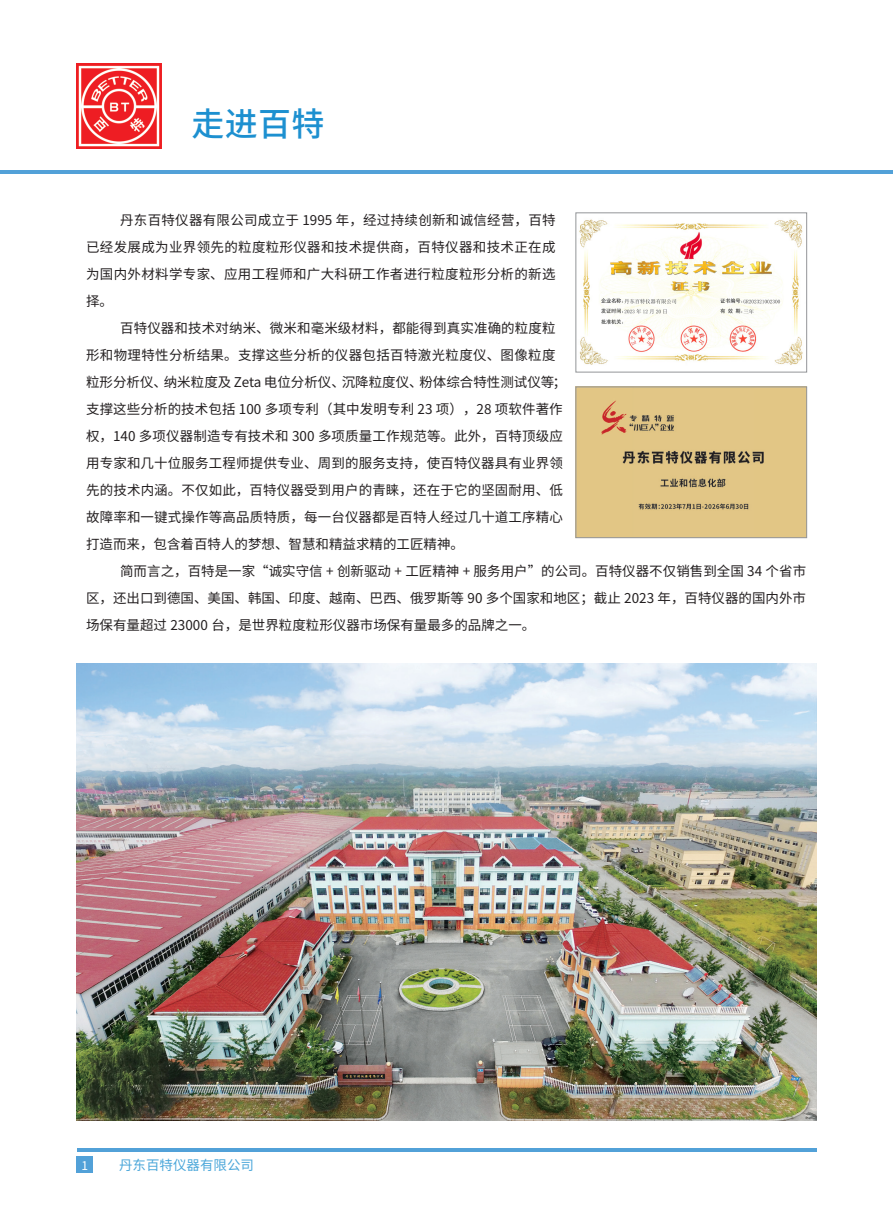
<style>
.page{position:relative;width:893px;height:1212px;background:#fff}
.page>*{position:absolute;margin:0;border:0;box-sizing:border-box;transform-origin:0 0}
.一级标题{font:500 33px "Source Han Sans CN";color:#1d90d0}
.t1{font:13.5px/27px "Source Han Sans CN";letter-spacing:.01em;color:#231f20;text-align:justify}
.t2{font:13.5px "Source Han Sans CN";color:#1d90d0}
.t3{font:12px "Source Han Sans CN";color:#fff}
</style>
<div class="page">
<hr style="left:77px;top:1148px;width:739px;height:3px;background:#52a1d8">
<div style="left:77px;top:1157px;width:16px;height:16px;background:#52a1d8"></div>
<hr style="left:0;top:170px;width:893px;height:3px;background:#52a1d8">
<img style="left:77px;top:64px;width:85px;height:85px">
<img style="left:579px;top:219px;width:224px;height:146px">
<img style="left:578px;top:389px;width:227px;height:147px">
<div style="left:576px;top:387px;width:231px;height:151px;border:1px solid #939598"></div>
<img style="left:77px;top:663px;width:739px;height:457px">
<p class="一级标题" style="left:191px;top:105px;width:134px">走进百特</p>
<p class="t1" style="left:86px;top:206px;width:471px;text-indent:34px">丹东百特仪器有限公司成立于 1995 年，经过持续创新和诚信经营，百特已经发展成为业界领先的粒度粒形仪器和技术提供商，百特仪器和技术正在成为国内外材料学专家、应用工程师和广大科研工作者进行粒度粒形分析的新选择。</p>
<p class="t1" style="left:86px;top:314px;width:482px;text-align:left;text-indent:34px">百特仪器和技术对纳米、微米和毫米级材料，都能得到真实准确的粒度粒形和物理特性分析结果。支撑这些分析的仪器包括百特激光粒度仪、图像粒度粒形分析仪、纳米粒度及 Zeta 电位分析仪、沉降粒度仪、粉体综合特性测试仪等；支撑这些分析的技术包括 100 多项专利（其中发明专利 23 项），28 项软件著作权，140 多项仪器制造专有技术和 300 多项质量工作规范等。此外，百特顶级应用专家和几十位服务工程师提供专业、周到的服务支持，使百特仪器具有业界领先的技术内涵。不仅如此，百特仪器受到用户的青睐，还在于它的坚固耐用、低故障率和一键式操作等高品质特质，每一台仪器都是百特人经过几十道工序精心打造而来，包含着百特人的梦想、智慧和精益求精的工匠精神。</p>
<p class="t1" style="left:86px;top:557px;width:722px;text-indent:34px">简而言之，百特是一家“诚实守信 + 创新驱动 + 工匠精神 + 服务用户”的公司。百特仪器不仅销售到全国 34 个省市区，还出口到德国、美国、韩国、印度、越南、巴西、俄罗斯等 90 多个国家和地区；截止 2023 年，百特仪器的国内外市场保有量超过 23000 台，是世界粒度粒形仪器市场保有量最多的品牌之一。</p>
<p class="t3" style="left:81px;top:1158px;width:8px">1</p>
<p class="t2" style="left:119px;top:1157px;width:136px">丹东百特仪器有限公司</p>
</div>
